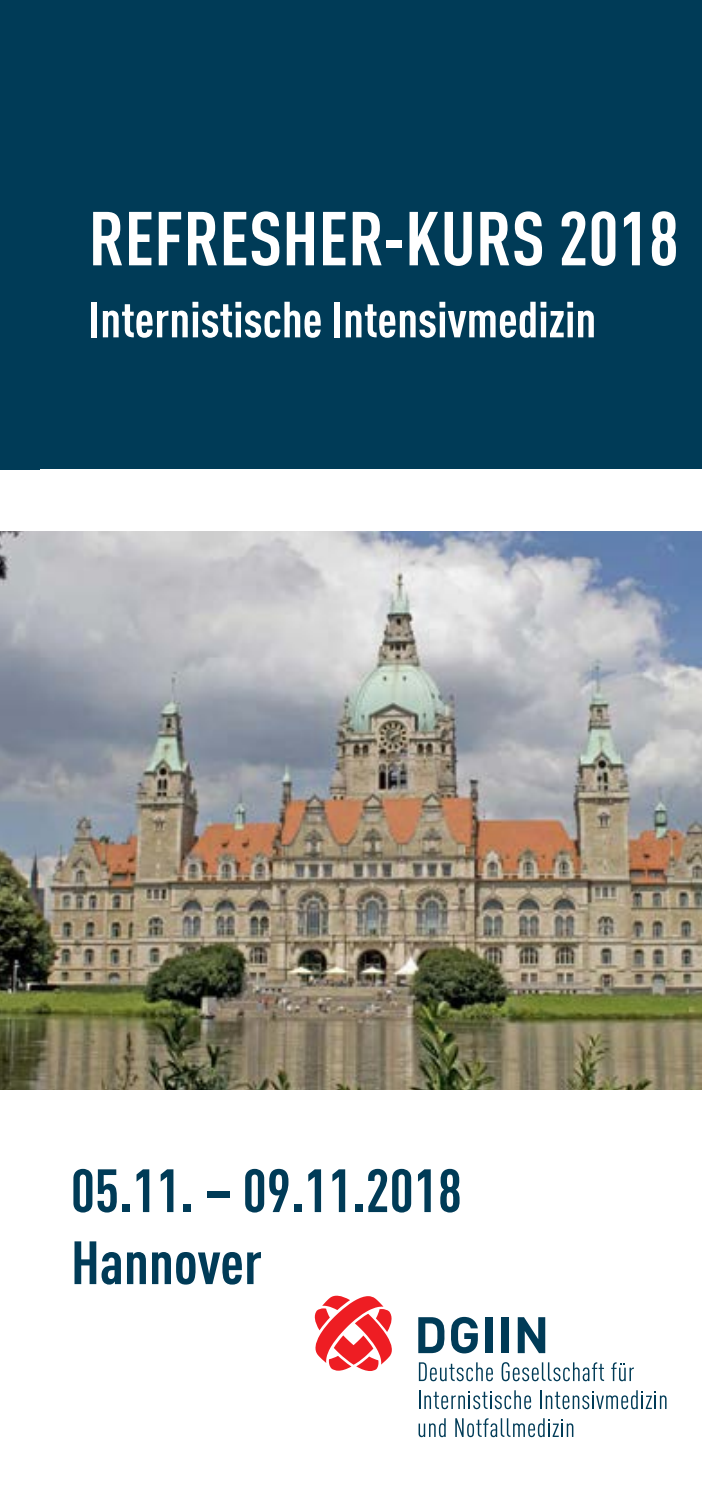
<style>
.page{position:relative;width:702px;height:1489px;background:#fff}
.page>*{position:absolute;margin:0;border:0;box-sizing:border-box;transform-origin:0 0}
.t1{font:700 condensed 75px "DIN Pro";color:#fff}
.t2{font:700 condensed 60px/72px "DIN Pro";color:#003b57}
.t3{font:700 condensed 50px "DIN Pro";color:#fff}
</style>
<div class="page">
<div style="left:0;top:0;width:702px;height:469px;background:#003b57"></div>
<img style="left:0;top:531px;width:702px;height:558px">
<svg style="left:517px;top:1317px;width:28px;height:35px"></svg>
<div style="left:501px;top:1316px;width:7px;height:36px;background:#003b57"></div>
<div style="left:485px;top:1316px;width:7px;height:36px;background:#003b57"></div>
<svg style="left:451px;top:1316px;width:27px;height:37px"></svg>
<svg style="left:418px;top:1317px;width:27px;height:35px"></svg>
<svg style="left:419px;top:1362px;width:74px;height:19px"></svg>
<svg style="left:501px;top:1362px;width:103px;height:19px"></svg>
<svg style="left:611px;top:1362px;width:23px;height:19px"></svg>
<svg style="left:419px;top:1390px;width:112px;height:18px"></svg>
<svg style="left:540px;top:1390px;width:126px;height:18px"></svg>
<svg style="left:418px;top:1418px;width:27px;height:18px"></svg>
<svg style="left:455px;top:1418px;width:118px;height:18px"></svg>
<svg style="left:314px;top:1295px;width:78px;height:75px"></svg>
<h1 class="t1" style="left:89px;top:183px;width:592px">REFRESHER-KURS 2018</h1>
<p class="t3" style="left:89px;top:283px;width:509px">Internistische Intensivmedizin</p>
<p class="t2" style="left:71px;top:1150px;width:392px">05.11. − 09.11.2018<br>Hannover</p>
</div>
